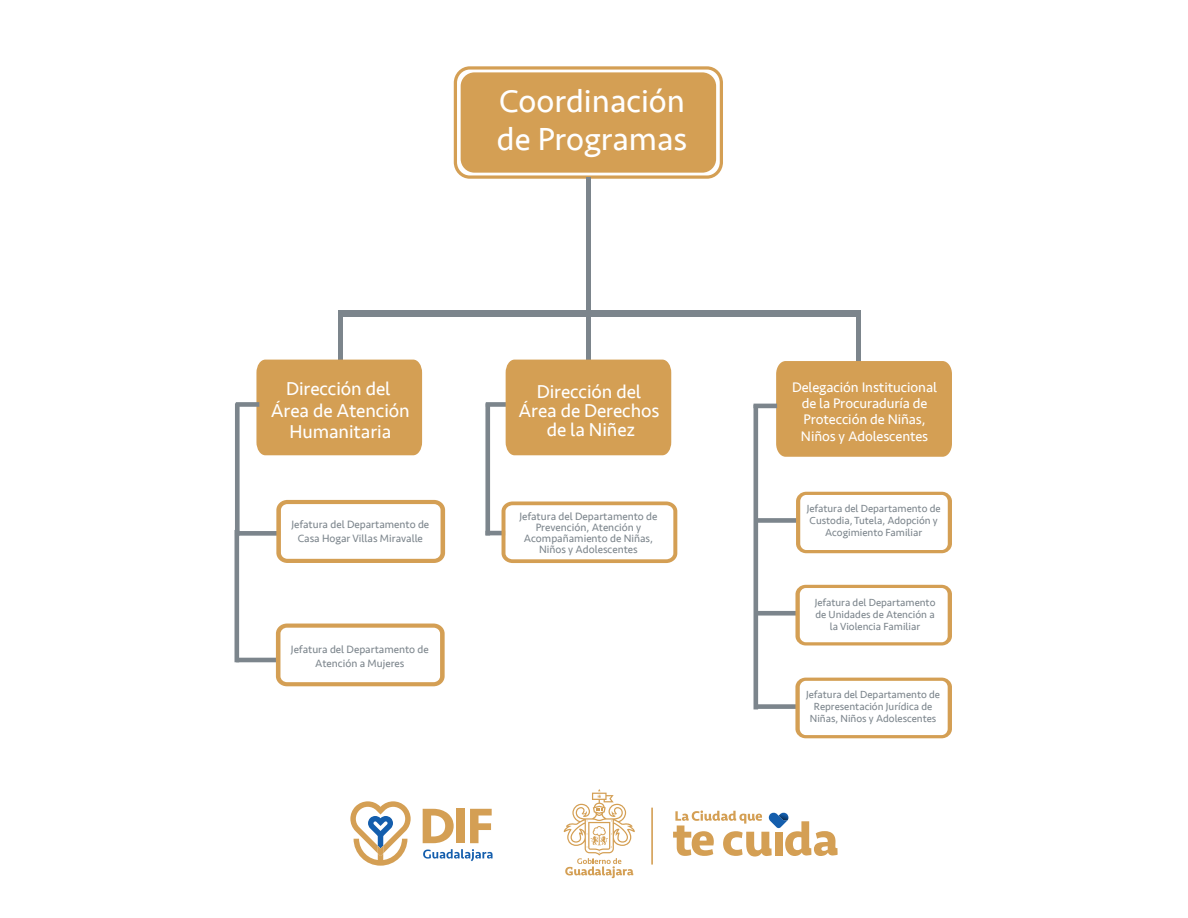
<style>
.page{position:relative;width:1188px;height:918px;background:#fff}
.page>*{position:absolute;margin:0;border:0;box-sizing:border-box;transform-origin:0 0}
.t1{font:32.85px/38.2px "Seravek";color:#fff}
.t2{font:19.2px/21.9px "Seravek";letter-spacing:-.005em;color:#fff;text-align:center}
.t3{font:14.25px/16.4px "Seravek";letter-spacing:-.005em;color:#fff;text-align:center}
.t4{font:10.95px/10.9px "Seravek";color:#7c858c;text-align:center}
.t5{font:10.65px/12.1px "Seravek";color:#7c858c;text-align:center}
</style>
<div class="page">
<svg style="left:485px;top:403px;width:5px;height:128px"></svg>
<svg style="left:486px;top:402px;width:20px;height:5px"></svg>
<div style="left:485px;top:531px;width:20px;height:4px;background:#7c858c;border:3px solid #7c858c"></div>
<div style="left:338px;top:311px;width:5px;height:81px;background:#7c858c"></div>
<hr style="left:586px;top:311px;width:4px;height:81px;background:#7c858c">
<div style="left:856px;top:312px;width:5px;height:81px;background:#7c858c"></div>
<svg style="left:454px;top:66px;width:269px;height:113px;background:#d7a762"></svg>
<svg style="left:502px;top:501px;width:175px;height:62px"></svg>
<div style="left:586px;top:178px;width:5px;height:134px;background:#7c858c"></div>
<div style="left:338px;top:311px;width:522px;height:6px;background:#7c858c"></div>
<div style="left:256px;top:360px;width:166px;height:95px;background:#d49f54"></div>
<div style="left:506px;top:360px;width:165px;height:95px;background:#d49f54"></div>
<div style="left:776px;top:361px;width:176px;height:96px;background:#d49f54"></div>
<svg style="left:235px;top:403px;width:5px;height:128px"></svg>
<svg style="left:236px;top:402px;width:23px;height:5px"></svg>
<svg style="left:239px;top:531px;width:37px;height:5px"></svg>
<hr style="left:235px;top:530px;width:4px;height:132px;background:#7c858c">
<hr style="left:236px;top:658px;width:44px;height:4px;background:#7c858c">
<hr style="left:754px;top:405px;width:4px;height:304px;background:#7c858c">
<hr style="left:754px;top:404px;width:23px;height:4px;background:#7c858c">
<svg style="left:754px;top:518px;width:42px;height:5px"></svg>
<svg style="left:755px;top:611px;width:40px;height:5px"></svg>
<svg style="left:754px;top:704px;width:41px;height:5px"></svg>
<svg style="left:276px;top:500px;width:169px;height:63px"></svg>
<svg style="left:276px;top:624px;width:169px;height:62px"></svg>
<svg style="left:795px;top:585px;width:157px;height:61px"></svg>
<svg style="left:795px;top:678px;width:157px;height:60px"></svg>
<svg style="left:796px;top:492px;width:156px;height:61px"></svg>
<svg style="left:423px;top:809px;width:31px;height:34px"></svg>
<div style="left:457px;top:809px;width:8px;height:34px;background:#d49f54"></div>
<svg style="left:470px;top:809px;width:22px;height:34px"></svg>
<svg style="left:423px;top:849px;width:70px;height:12px"></svg>
<svg style="left:350px;top:801px;width:61px;height:65px"></svg>
<svg style="left:673px;top:810px;width:165px;height:47px"></svg>
<svg style="left:564px;top:789px;width:71px;height:89px"></svg>
<hr style="left:651px;top:808px;width:2px;height:57px;background:#d49f54">
<h1 class="t1" style="left:497px;top:82px;width:192px">Coordinación de Programas</h1>
<h2 class="t2" style="left:271px;top:377px;width:141px">Dirección del<br>Área de Atención<br>Humanitaria</h2>
<h2 class="t2" style="left:518px;top:382px;width:143px;line-height:19.2px">Dirección del<br>Área de Derechos de la Niñez</h2>
<h3 class="t3" style="left:792px;top:379px;width:146px">Delegación Institucional de la Procuraduría de<br>Protección de Niñas,<br>Niños y Adolescentes</h3>
<p class="t4" style="left:291px;top:517px;width:139px;line-height:13.6px">Jefatura del Departamento de<br>Casa Hogar Villas Miravalle</p>
<p class="t4" style="left:291px;top:643px;width:139px;line-height:13.6px">Jefatura del Departamento de<br>Atención a Mujeres</p>
<p class="t4" style="left:519px;top:511px;width:139px">Jefatura del Departamento de<br>Prevención, Atención y<br>Acompañamiento de Niñas,<br>Niños y Adolescentes</p>
<p class="t5" style="left:807px;top:502px;width:136px">Jefatura del Departamento de<br>Custodia, Tutela, Adopción y<br>Acogimiento Familiar</p>
<p class="t5" style="left:815px;top:596px;width:122px">Jefatura del Departamento de Unidades de Atención a la Violencia Familiar</p>
<p class="t5" style="left:806px;top:688px;width:136px">Jefatura del Departamento de<br>Representación Jurídica de<br>Niñas, Niños y Adolescentes</p>
</div>
